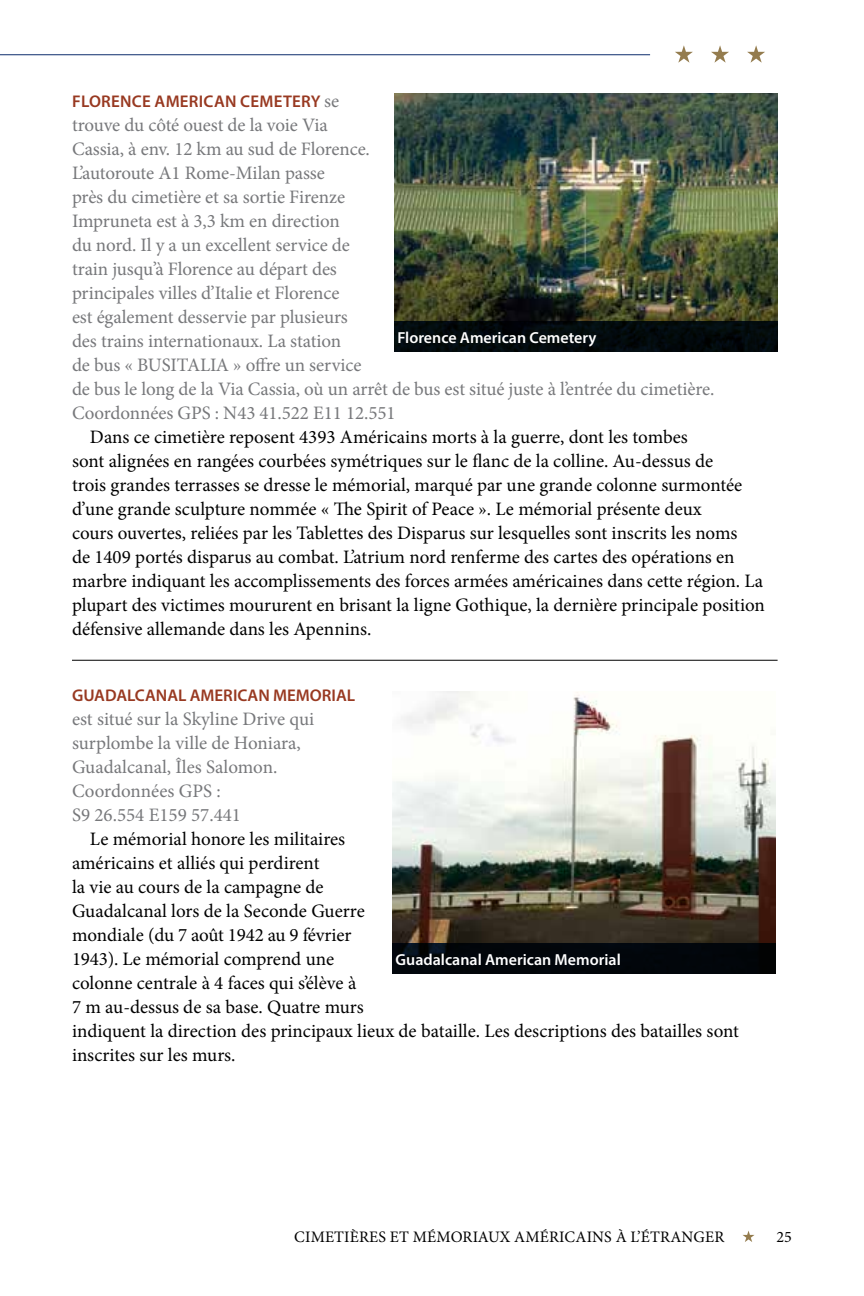
<style>
.page{position:relative;width:864px;height:1296px;background:#fff}
.page>*{position:absolute;margin:0;border:0;box-sizing:border-box;transform-origin:0 0}
.t1{font:19px/24px "Minion Pro";color:#000}
.t2{font:19px/24px "Minion Pro";letter-spacing:-.005em;color:#77787b}
.t3{font:600 17px "Myriad Pro";color:#983921}
.t4{font:16px "Myriad Variable Concept";color:#fff}
.t5{font:16px "Minion Pro";letter-spacing:.01em;color:#000}
.s1{font-family:"Minion Pro";font-weight:400;font-size:19px;color:#77787b}
</style>
<div class="page">
<svg style="left:743px;top:1231px;width:11px;height:11px"></svg>
<hr style="left:0;top:54px;width:650px;height:1px;background:#0d2c6c">
<svg style="left:711px;top:45px;width:18px;height:18px"></svg>
<svg style="left:747px;top:45px;width:18px;height:18px"></svg>
<svg style="left:675px;top:45px;width:18px;height:18px"></svg>
<hr style="left:72px;top:660px;width:706px;height:1px;background:#000">
<img style="left:394px;top:94px;width:384px;height:228px">
<div style="left:394px;top:322px;width:384px;height:30px;background:#030b0d"></div>
<img style="left:392px;top:691px;width:384px;height:253px">
<div style="left:392px;top:944px;width:384px;height:30px;background:#02060b"></div>
<p class="t3" style="left:72px;top:91px;width:269px">FLORENCE AMERICAN CEMETERY <span class="s1">se</span></p>
<p class="t2" style="left:72px;top:113px;width:644px">trouve du côté ouest de la voie Via<br>Cassia, à env. 12 km au sud de Florence.<br>L’autoroute A1 Rome-Milan passe<br>près du cimetière et sa sortie Firenze<br>Impruneta est à 3,3 km en direction<br>du nord. Il y a un excellent service de<br>train jusqu’à Florence au départ des<br>principales villes d’Italie et Florence<br>est également desservie par plusieurs<br>des trains internationaux. La station<br>de bus « BUSITALIA » offre un service<br>de bus le long de la Via Cassia, où un arrêt de bus est situé juste à l’entrée du cimetière.<br>Coordonnées GPS : N43 41.522 E11 12.551</p>
<p class="t1" style="left:72px;top:425px;width:694px;text-indent:18px">Dans ce cimetière reposent 4393 Américains morts à la guerre, dont les tombes<br>sont alignées en rangées courbées symétriques sur le flanc de la colline. Au-dessus de<br>trois grandes terrasses se dresse le mémorial, marqué par une grande colonne surmontée d’une grande sculpture nommée « The Spirit of Peace ». Le mémorial présente deux<br>cours ouvertes, reliées par les Tablettes des Disparus sur lesquelles sont inscrits les noms<br>de 1409 portés disparus au combat. L’atrium nord renferme des cartes des opérations en marbre indiquant les accomplissements des forces armées américaines dans cette région. La plupart des victimes moururent en brisant la ligne Gothique, la dernière principale position défensive allemande dans les Apennins.</p>
<p class="t4" style="left:397px;top:328px;width:201px">Florence American Cemetery</p>
<p class="t3" style="left:72px;top:685px;width:285px">GUADALCANAL AMERICAN MEMORIAL</p>
<p class="t2" style="left:72px;top:707px;width:244px">est situé sur la Skyline Drive qui surplombe la ville de Honiara,<br>Guadalcanal, Îles Salomon.<br>Coordonnées GPS :<br>S9 26.554 E159 57.441</p>
<p class="t1" style="left:72px;top:827px;width:668px;text-indent:18px">Le mémorial honore les militaires<br>américains et alliés qui perdirent<br>la vie au cours de la campagne de<br>Guadalcanal lors de la Seconde Guerre<br>mondiale (du 7 août 1942 au 9 février<br>1943). Le mémorial comprend une<br>colonne centrale à 4 faces qui s’élève à<br>7 m au-dessus de sa base. Quatre murs<br>indiquent la direction des principaux lieux de bataille. Les descriptions des batailles sont inscrites sur les murs.</p>
<p class="t4" style="left:396px;top:950px;width:227px">Guadalcanal American Memorial</p>
<p class="t5" style="left:294px;top:1226px;width:432px">CIMETIÈRES ET MÉMORIAUX AMÉRICAINS À L’ÉTRANGER</p>
<p class="t5" style="left:776px;top:1226px;width:17px">25</p>
</div>
